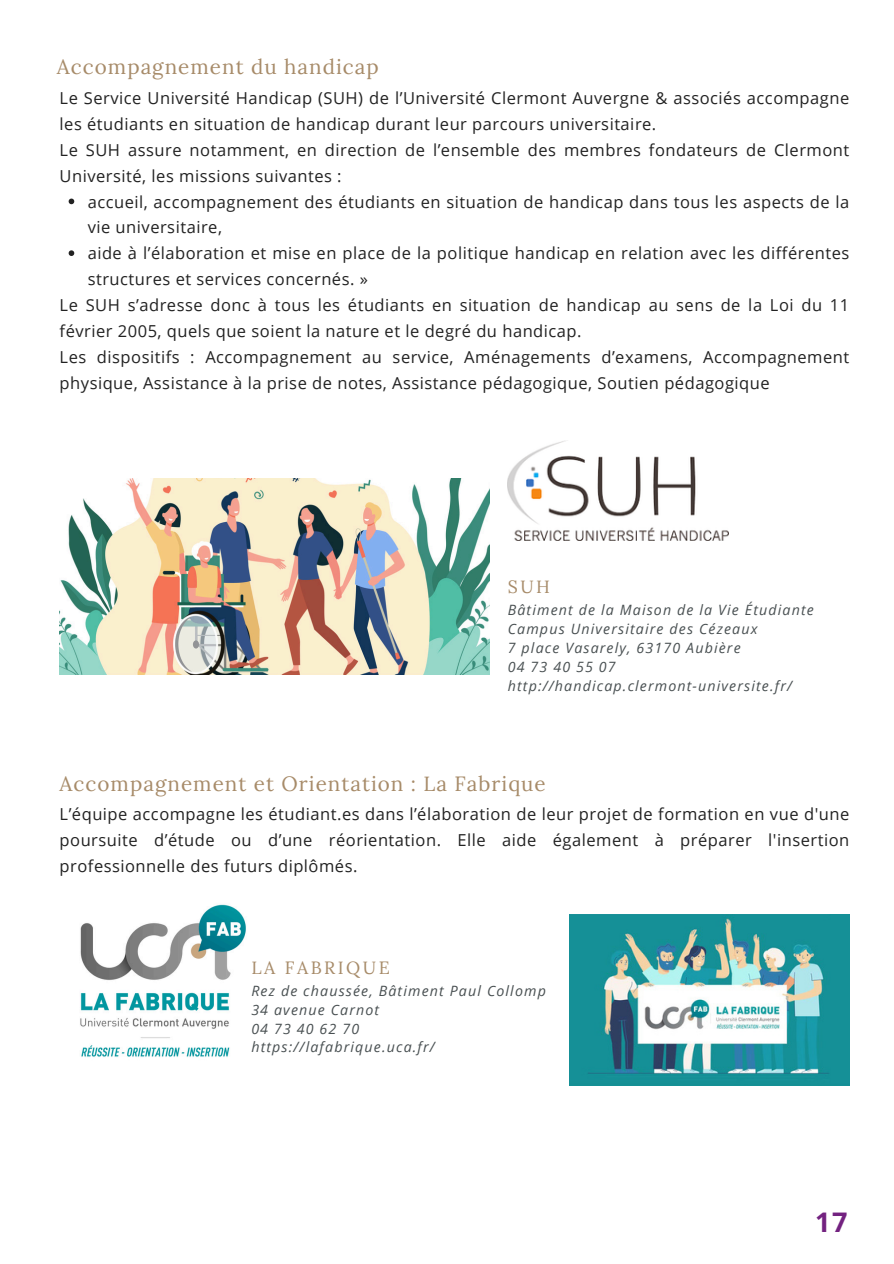
<style>
.page{position:relative;width:894px;height:1264px;background:#fff}
.page>*{position:absolute;margin:0;border:0;box-sizing:border-box;transform-origin:0 0}
.t1{font:700 27px "Open Sans";color:#732280}
.t2{font:20.55px "Lora";letter-spacing:.05em;color:#a78b69}
.t3{font:17.7px "Lora";letter-spacing:.14em;color:#a78b69}
.t4{font:16.5px/25.8px "Open Sans";letter-spacing:.03em;color:#222}
.t5{font:italic 14.25px "Open Sans";letter-spacing:.08em;color:#495052}
</style>
<div class="page">
<img style="left:60px;top:478px;width:429px;height:196px">
<img style="left:80px;top:904px;width:166px;height:153px">
<img style="left:507px;top:440px;width:221px;height:100px">
<img style="left:569px;top:914px;width:280px;height:171px">
<svg style="left:69px;top:198px;width:5px;height:6px"></svg>
<svg style="left:69px;top:250px;width:5px;height:6px"></svg>
<p class="t2" style="left:57px;top:54px;width:323px">Accompagnement du handicap</p>
<h3 class="t4" style="left:60px;top:85px;width:791px">Le Service Université Handicap (SUH) de l’Université Clermont Auvergne &amp; associés accompagne les étudiants en situation de handicap durant leur parcours universitaire.<br>Le SUH assure notamment, en direction de l’ensemble des membres fondateurs de Clermont Université, les missions suivantes :</h3>
<p class="t4" style="left:88px;top:188px;width:763px">accueil, accompagnement des étudiants en situation de handicap dans tous les aspects de la vie universitaire,</p>
<p class="t4" style="left:88px;top:240px;width:763px">aide à l’élaboration et mise en place de la politique handicap en relation avec les différentes structures et services concernés. »</p>
<h2 class="t4" style="left:60px;top:292px;width:791px">Le SUH s’adresse donc à tous les étudiants en situation de handicap au sens de la Loi du 11 février 2005, quels que soient la nature et le degré du handicap.<br>Les dispositifs : Accompagnement au service, Aménagements d’examens, Accompagnement physique, Assistance à la prise de notes, Assistance pédagogique, Soutien pédagogique</h2>
<p class="t3" style="left:507px;top:575px;width:44px">SUH</p>
<p class="t5" style="left:507px;top:600px;width:307px">Bâtiment de la Maison de la Vie Étudiante</p>
<p class="t5" style="left:507px;top:618px;width:251px">Campus Universitaire des Cézeaux</p>
<p class="t5" style="left:507px;top:637px;width:234px">7 place Vasarely, 63170 Aubière</p>
<h1 class="t5" style="left:507px;top:656px;width:109px">04 73 40 55 07</h1>
<h3 class="t5" style="left:507px;top:675px;width:286px">http://handicap.clermont-universite.fr/</h3>
<p class="t2" style="left:60px;top:770px;width:487px">Accompagnement et Orientation : La Fabrique</p>
<h2 class="t4" style="left:60px;top:801px;width:791px;text-align:justify">L’équipe accompagne les étudiant.es dans l’élaboration de leur projet de formation en vue d'une poursuite d’étude ou d’une réorientation. Elle aide également à préparer l'insertion professionnelle des futurs diplômés.</h2>
<p class="t3" style="left:251px;top:955px;width:140px">LA FABRIQUE</p>
<p class="t5" style="left:251px;top:980px;width:296px">Rez de chaussée, Bâtiment Paul Collomp</p>
<p class="t5" style="left:251px;top:999px;width:129px">34 avenue Carnot</p>
<p class="t5" style="left:251px;top:1018px;width:109px">04 73 40 62 70</p>
<p class="t5" style="left:251px;top:1037px;width:185px">https://lafabrique.uca.fr/</p>
<p class="t1" style="left:815px;top:1203px;width:34px">17</p>
</div>
